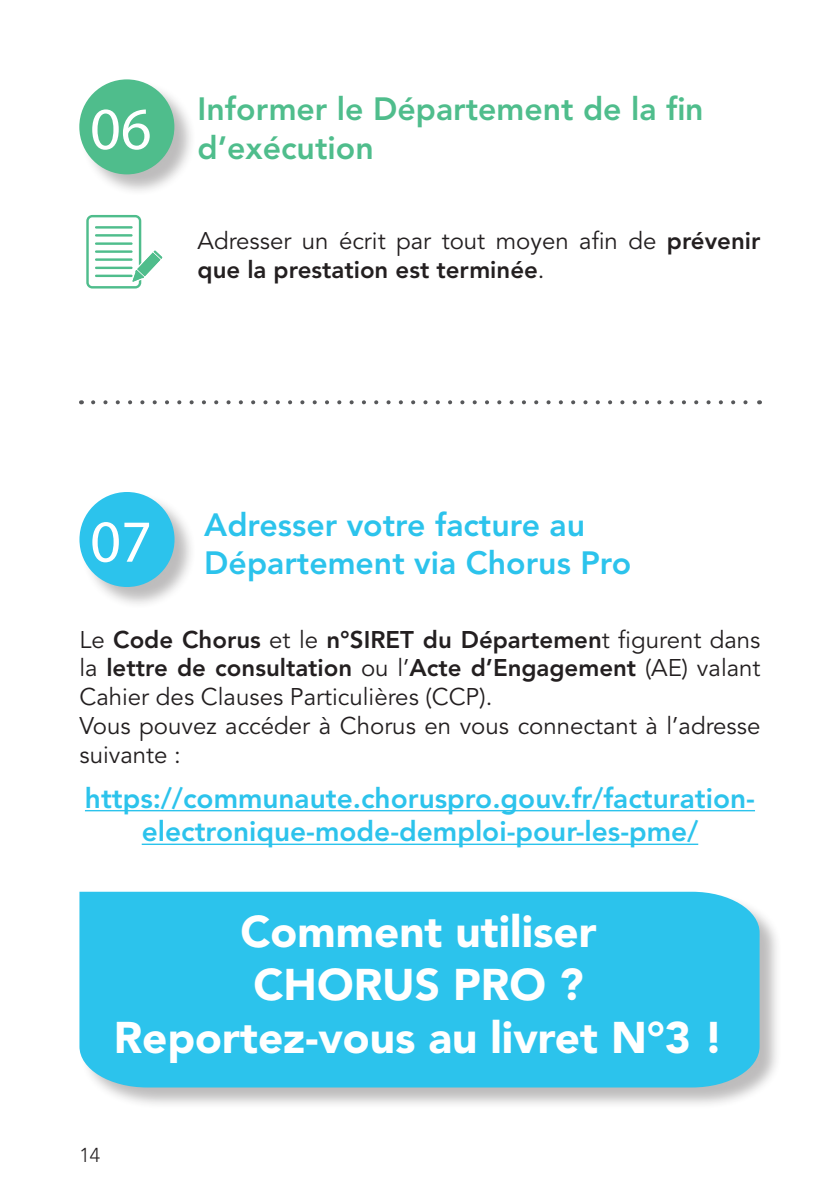
<style>
.page{position:relative;width:840px;height:1191px;background:#fff}
.page>*{position:absolute;margin:0;border:0;box-sizing:border-box;transform-origin:0 0}
.t1{font:60px "Myriad Pro";color:#fff}
.t2{font:900 44px/52.8px "Avenir LT Std";color:#fff;text-align:center}
.t3{font:800 32px/38.4px "Avenir LT Std";color:#2cc3ec}
.t4{font:800 32px/38.4px "Avenir LT Std";color:#4fbd8c}
.t5{font:800 28px/33.6px "Avenir LT Std";color:#2cc3ec;text-align:center}
.t6{font:24px/28.8px "Avenir LT Std";color:#231f20}
.t7{font:300 20px "Avenir LT Std";color:#231f20}
.s1{font-weight:800}
.s2{font-family:"Myriad Pro";font-weight:400;font-size:60px;color:#fff}
</style>
<div class="page">
<hr style="left:85px;top:810px;width:669px;height:1px;background:#2cc3ec">
<hr style="left:142px;top:843px;width:555px;height:2px;background:#2cc3ec">
<div style="left:80px;top:492px;width:116px;height:117px;background:#231f20;opacity:.3"></div>
<div style="left:79px;top:492px;width:95px;height:95px;background:#2cc3ec;border-radius:50%"></div>
<div style="left:80px;top:892px;width:701px;height:217px;background:#231f20;opacity:.3"></div>
<div style="left:79px;top:891px;width:680px;height:196px;background:#2cc3ec"></div>
<div style="left:80px;top:80px;width:116px;height:116px;background:#231f20;opacity:.3"></div>
<div style="left:79px;top:79px;width:95px;height:95px;background:#4fbd8c;border-radius:50%"></div>
<svg style="left:86px;top:215px;width:76px;height:73px"></svg>
<svg style="left:93px;top:400px;width:655px;height:4px"></svg>
<h1 class="t1" style="left:90px;top:92px;width:63px">06</h1>
<h3 class="t4" style="left:197px;top:90px;width:507px">Informer le Département de la fin d’exécution</h3>
<p class="t6" style="left:197px;top:227px;width:564px">Adresser un écrit par tout moyen afin de <span class="s1">prévenir que la prestation est terminée</span>.</p>
<h3 class="t3" style="left:204px;top:505px;width:428px;text-indent:-114px"><span class="s2">07</span> Adresser votre facture au<br>Département via Chorus Pro</h3>
<p class="t6" style="left:79px;top:625px;width:682px">Le <span class="s1">Code Chorus</span> et le <span class="s1">n°SIRET du Départemen</span>t figurent dans la <span class="s1">lettre de consultation</span> ou l’<span class="s1">Acte d’Engagement</span> (AE) valant Cahier des Clauses Particulières (CCP).<br>Vous pouvez accéder à Chorus en vous connectant à l’adresse suivante :</p>
<p class="t5" style="left:85px;top:781px;width:671px">https://communaute.choruspro.gouv.fr/facturation&shy;electronique-mode-demploi-pour-les-pme/</p>
<h2 class="t2" style="left:114px;top:905px;width:610px">Comment utiliser<br>CHORUS PRO ?<br>Reportez-vous au livret N°3 !</h2>
<p class="t7" style="left:79px;top:1143px;width:22px">14</p>
</div>
